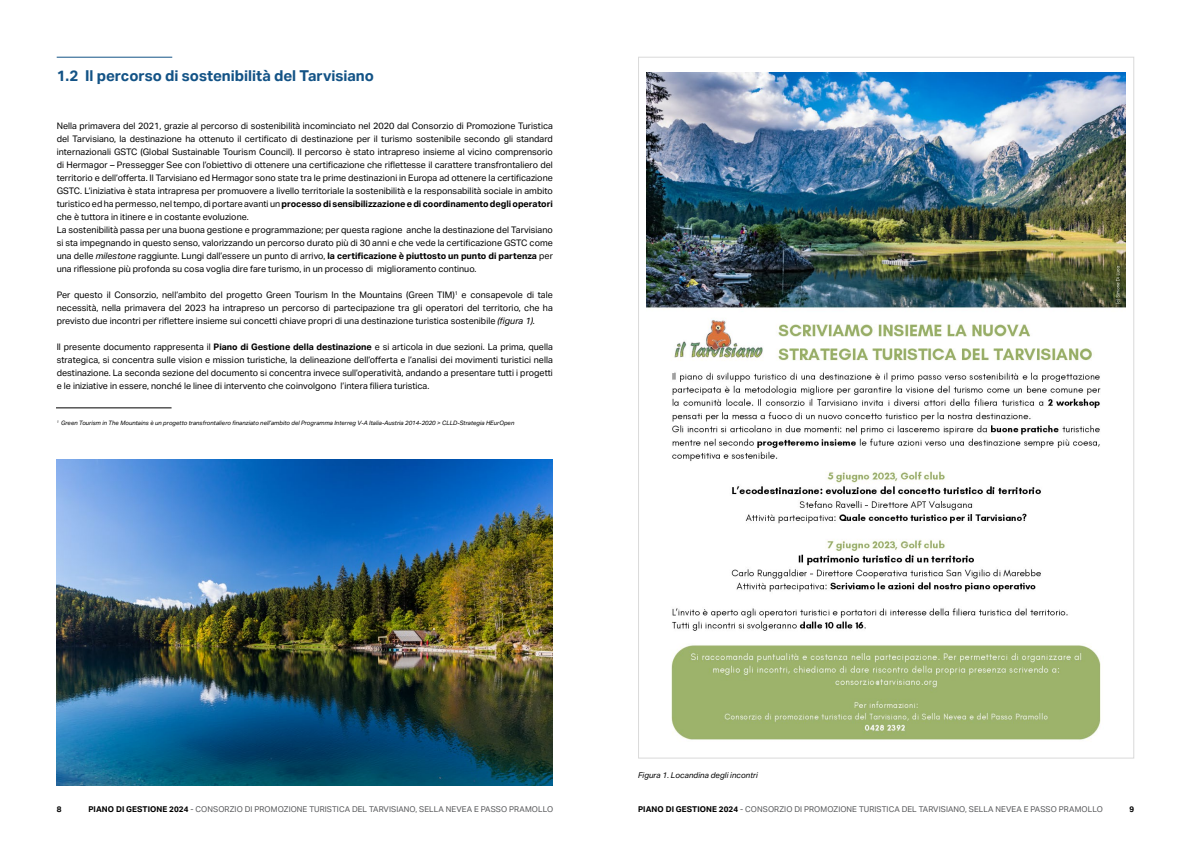
<style>
.page{position:relative;width:1191px;height:842px;background:#fff}
.page>*{position:absolute;margin:0;border:0;box-sizing:border-box;transform-origin:0 0}
.t1{font:700 15px "Aktiv Grotesk";color:#135386}
.t2{font:9px/13px "Aktiv Grotesk";color:#000;text-align:justify}
.t3{font:8px "Aktiv Grotesk";letter-spacing:.01em;color:#57585a}
.t4{font:italic 8px "Aktiv Grotesk";color:#000}
.t5{font:700 8px "Aktiv Grotesk";color:#000}
.t6{font:italic 6px "Aktiv Grotesk";color:#000}
.s1{font-weight:700}
.s2{font-style:italic}
.s3{font-weight:700;color:#000}
</style>
<div class="page">
<img style="left:646px;top:73px;width:479px;height:667px">
<hr style="left:57px;top:57px;width:115px;height:1px;background:#135386">
<hr style="left:56px;top:408px;width:115px;height:1px;background:#000">
<img style="left:57px;top:460px;width:496px;height:325px">
<h1 class="t1" style="left:57px;top:67px;width:319px">1.2 Il percorso di sostenibilità del Tarvisiano</h1>
<p class="t2" style="left:57px;top:120px;width:498px;text-align:left">Nella primavera del 2021, grazie al percorso di sostenibilità incominciato nel 2020 dal Consorzio di Promozione Turistica del Tarvisiano, la destinazione ha ottenuto il certificato di destinazione per il turismo sostenibile secondo gli standard internazionali GSTC (Global Sustainable Tourism Council). Il percorso è stato intrapreso insieme al vicino comprensorio di Hermagor – Pressegger See con l’obiettivo di ottenere una certificazione che riflettesse il carattere transfrontaliero del territorio e dell’offerta. Il Tarvisiano ed Hermagor sono state tra le prime destinazioni in Europa ad ottenere la certificazione GSTC. L’iniziativa è stata intrapresa per promuovere a livello territoriale la sostenibilità e la responsabilità sociale in ambito turistico ed ha permesso, nel tempo, di portare avanti un <span class="s1">processo di sensibilizzazione e di coordinamento degli operatori </span>che è tuttora in itinere e in costante evoluzione.<br>La sostenibilità passa per una buona gestione e programmazione; per questa ragione anche la destinazione del Tarvisiano si sta impegnando in questo senso, valorizzando un percorso durato più di 30 anni e che vede la certificazione GSTC come una delle <span class="s2">milestone</span> raggiunte. Lungi dall’essere un punto di arrivo, <span class="s1">la certificazione è piuttosto un punto di partenza</span> per una riflessione più profonda su cosa voglia dire fare turismo, in un processo di miglioramento continuo.</p>
<p class="t2" style="left:57px;top:288px;width:498px">Per questo il Consorzio, nell’ambito del progetto Green Tourism In the Mountains (Green TIM)<sup>1</sup> e consapevole di tale necessità, nella primavera del 2023 ha intrapreso un percorso di partecipazione tra gli operatori del territorio, che ha previsto due incontri per riflettere insieme sui concetti chiave propri di una destinazione turistica sostenibile <span class="s2">(figura 1).</span></p>
<p class="t2" style="left:57px;top:341px;width:498px">Il presente documento rappresenta il <span class="s1">Piano di Gestione della destinazione</span> e si articola in due sezioni. La prima, quella strategica, si concentra sulle vision e mission turistiche, la delineazione dell’offerta e l’analisi dei movimenti turistici nella destinazione. La seconda sezione del documento si concentra invece sull’operatività, andando a presentare tutti i progetti e le iniziative in essere, nonché le linee di intervento che coinvolgono l’intera filiera turistica.</p>
<p class="t6" style="left:57px;top:419px;width:459px"><sup>1</sup> Green Tourism in The Mountains è un progetto transfrontaliero finanziato nell’ambito del Programma Interreg V-A Italia-Austria 2014-2020 &gt; CLLD-Strategia HEurOpen</p>
<p class="t4" style="left:638px;top:770px;width:121px">Figura 1. Locandina degli incontri</p>
<p class="t5" style="left:57px;top:804px;width:6px">8</p>
<p class="t3" style="left:88px;top:804px;width:466px"><span class="s3">PIANO DI GESTIONE 2024</span> - CONSORZIO DI PROMOZIONE TURISTICA DEL TARVISIANO, SELLA NEVEA E PASSO PRAMOLLO</p>
<p class="t3" style="left:638px;top:804px;width:466px"><span class="s3">PIANO DI GESTIONE 2024</span> - CONSORZIO DI PROMOZIONE TURISTICA DEL TARVISIANO, SELLA NEVEA E PASSO PRAMOLLO</p>
<p class="t5" style="left:1129px;top:804px;width:6px">9</p>
</div>
